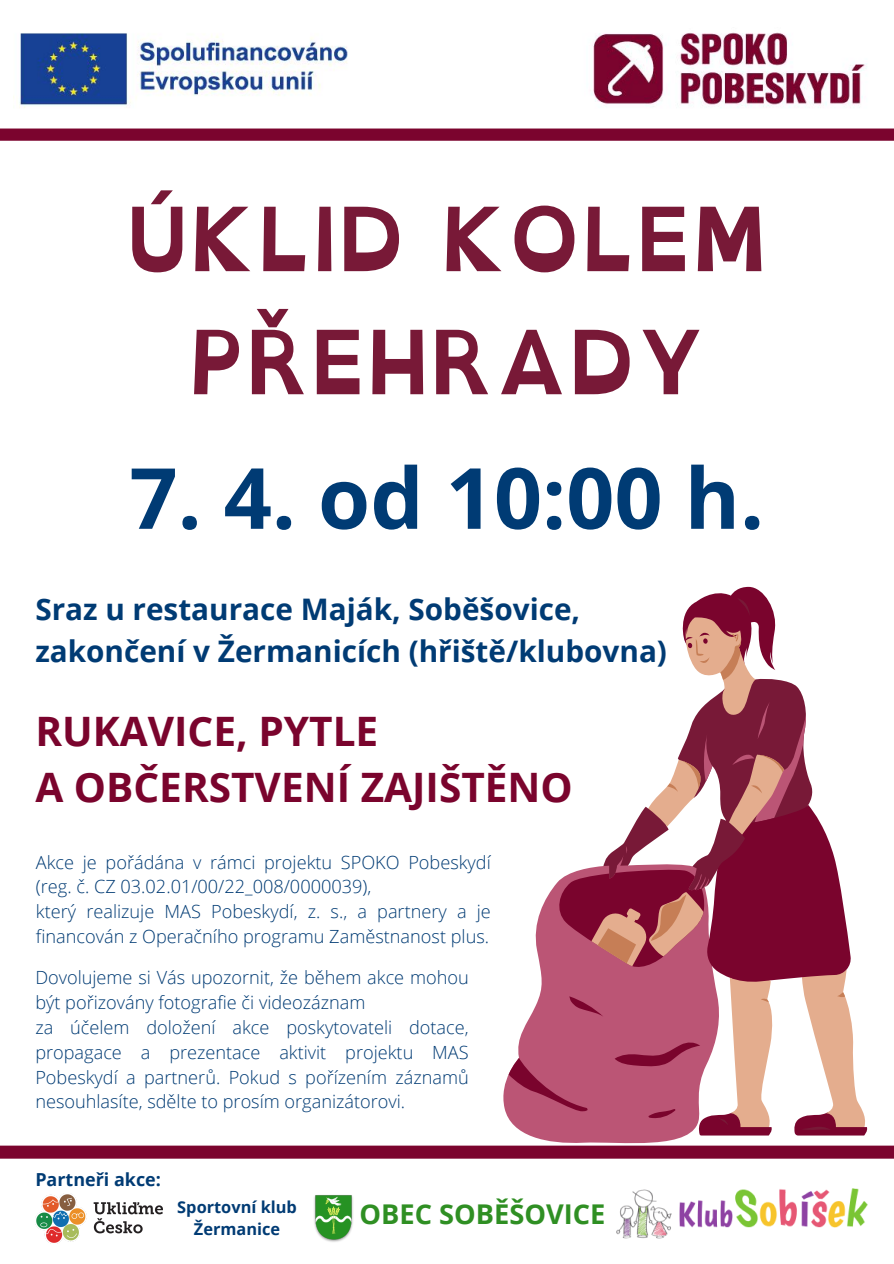
<style>
.page{position:relative;width:894px;height:1264px;background:#fff}
.page>*{position:absolute;margin:0;border:0;box-sizing:border-box;transform-origin:0 0}
.t1{font:700 88.35px/123px "Open Dyslexic";color:#781937;text-align:center}
.t2{font:700 84.45px "Open Sans";color:#003b74}
.t3{font:700 40.5px/56.1px "Open Sans";color:#7a042d}
.t4{font:700 29.7px/41.4px "Open Sans";color:#003b74}
.t5{font:700 27.15px "Open Sans";color:#2f8f23}
.t6{font:300 18.15px/24.9px "Open Sans";color:#003b74}
.t7{font:700 18px "Open Sans";color:#003b74}
.t8{font:700 16.35px/22.4px "Open Sans";color:#003b74;text-align:center}
</style>
<div class="page">
<img style="left:0;top:128px;width:893px;height:13px">
<img style="left:19px;top:32px;width:848px;height:76px">
<img style="left:0;top:1145px;width:893px;height:14px">
<svg style="left:498px;top:1076px;width:307px;height:75px"></svg>
<svg style="left:508px;top:587px;width:358px;height:548px"></svg>
<svg style="left:591px;top:617px;width:275px;height:510px"></svg>
<svg style="left:597px;top:633px;width:247px;height:369px"></svg>
<img style="left:36px;top:1193px;width:126px;height:50px">
<img style="left:679px;top:1188px;width:189px;height:40px">
<img style="left:616px;top:1189px;width:56px;height:50px">
<img style="left:314px;top:1195px;width:39px;height:47px">
<p class="t1" style="left:126px;top:176px;width:643px">ÚKLID KOLEM<br>PŘEHRADY</p>
<h6 class="t2" style="left:129px;top:438px;width:636px">7. 4. od 10:00 h.</h6>
<h2 class="t4" style="left:35px;top:588px;width:633px">Sraz u restaurace Maják, Soběšovice, zakončení v Žermanicích (hřiště/klubovna)</h2>
<p class="t3" style="left:35px;top:702px;width:539px">RUKAVICE, PYTLE<br>A OBČERSTVENÍ ZAJIŠTĚNO</p>
<p class="t6" style="left:36px;top:849px;width:456px">Akce je pořádána v rámci projektu SPOKO Pobeskydí (reg. č. CZ 03.02.01/00/22_008/0000039),</p>
<p class="t6" style="left:36px;top:898px;width:456px">který realizuje MAS Pobeskydí, z. s., a partnery a je financován z Operačního programu Zaměstnanost plus.</p>
<p class="t6" style="left:35px;top:964px;width:435px">Dovolujeme si Vás upozornit, že během akce mohou být pořizovány fotografie či videozáznam</p>
<p class="t6" style="left:35px;top:1014px;width:435px;text-align:justify">za účelem doložení akce poskytovateli dotace, propagace a prezentace aktivit projektu MAS Pobeskydí a partnerů. Pokud s pořízením záznamů nesouhlasíte, sdělte to prosím organizátorovi.</p>
<h6 class="t7" style="left:35px;top:1166px;width:127px">Partneři akce:</h6>
<p class="t8" style="left:177px;top:1195px;width:121px">Sportovní klub<br>Žermanice</p>
<h4 class="t5" style="left:359px;top:1195px;width:247px">OBEC SOBĚŠOVICE</h4>
</div>
